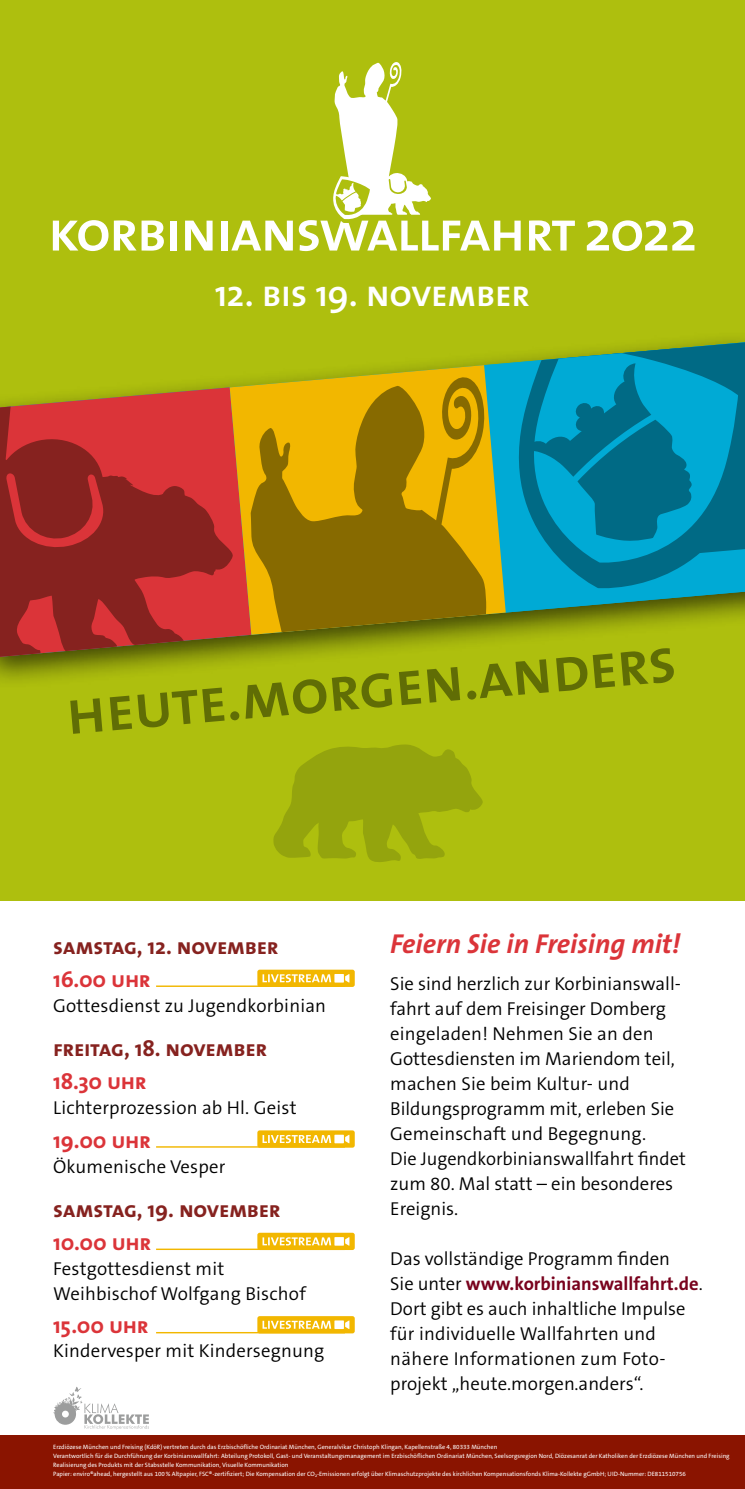
<style>
.page{position:relative;width:745px;height:1489px;background:#fff}
.page>*{position:absolute;margin:0;border:0;box-sizing:border-box;transform-origin:0 0}
.t1{font:63.75px "The Sans Semi Bold Caps";color:#606d05}
.t2{font:57.5px "The Sans Semi Bold Caps";letter-spacing:-.035em;color:#fff}
.t3{font:37.12px "The Sans Semi Bold Caps";letter-spacing:-.025em;color:#fff}
.t4{font:italic 700 27.5px "The Sans";color:#db3439}
.t5{font:22.5px "The Sans Bold Caps";letter-spacing:-.02em;color:#86221f}
.t6{font:700 22.5px "The Sans";letter-spacing:-.005em;color:#db3439}
.t7{font:300 18.75px/25px "The Sans B W4";color:#000}
.t8{font:700 18.75px "The Sans B W7";color:#79031e}
.t9{font:6.25px/8.8px "The Sans B W5 Plain";color:#fff}
.s1{font-family:"The Sans";font-weight:600}
.s2{font-family:"The Sans";font-weight:700}
.s3{font-family:"The Sans Bold Caps";font-weight:400}
.s4{font-family:"The Sans B W4";font-weight:300;color:#000}
</style>
<div class="page">
<div style="left:0;top:0;width:744px;height:900px;background:#aebf0e"></div>
<div style="left:0;top:330px;width:744px;height:360px;background:#000;opacity:.65"></div>
<svg style="left:0;top:342px;width:744px;height:314px"></svg>
<svg style="left:505px;top:597px;width:239px;height:15px;background:#3e8859"></svg>
<svg style="left:491px;top:342px;width:253px;height:255px;background:#0c97ad"></svg>
<svg style="left:510px;top:343px;width:227px;height:227px;background:#1093a2"></svg>
<svg style="left:525px;top:363px;width:166px;height:179px;background:#08a"></svg>
<svg style="left:0;top:387px;width:233px;height:269px;background:#ad3429"></svg>
<svg style="left:6px;top:473px;width:101px;height:78px;background:#982524"></svg>
<svg style="left:229px;top:365px;width:276px;height:269px"></svg>
<svg style="left:250px;top:376px;width:255px;height:258px;background:#ad8c07"></svg>
<div style="left:0;top:1435px;width:744px;height:53px;background:#8a1400"></div>
<div style="left:257px;top:969px;width:97px;height:17px;background:#f2b700;border-radius:2px"></div>
<svg style="left:262px;top:974px;width:69px;height:8px"></svg>
<svg style="left:345px;top:974px;width:4px;height:8px"></svg>
<div style="left:334px;top:973px;width:10px;height:9px;background:#fff"></div>
<hr style="left:156px;top:985px;width:189px;height:1px;background:#f2b700">
<div style="left:257px;top:1130px;width:97px;height:17px;background:#f2b700;border-radius:2px"></div>
<svg style="left:262px;top:1134px;width:69px;height:9px"></svg>
<svg style="left:345px;top:1134px;width:4px;height:9px"></svg>
<div style="left:334px;top:1134px;width:10px;height:9px;background:#fff"></div>
<hr style="left:156px;top:1146px;width:189px;height:1px;background:#f2b700">
<div style="left:257px;top:1232px;width:97px;height:17px;background:#f2b700;border-radius:2px"></div>
<svg style="left:262px;top:1237px;width:69px;height:8px"></svg>
<svg style="left:345px;top:1237px;width:4px;height:8px"></svg>
<div style="left:334px;top:1236px;width:10px;height:9px;background:#fff"></div>
<hr style="left:156px;top:1248px;width:189px;height:1px;background:#f2b700">
<div style="left:257px;top:1315px;width:97px;height:18px;background:linear-gradient(to right,#f2b600,#f2b906);border-radius:2px"></div>
<svg style="left:262px;top:1320px;width:69px;height:8px"></svg>
<svg style="left:345px;top:1320px;width:4px;height:8px"></svg>
<div style="left:334px;top:1320px;width:10px;height:8px;background:#fff"></div>
<hr style="left:156px;top:1331px;width:189px;height:2px;background:#f2b700">
<svg style="left:53px;top:1387px;width:96px;height:42px"></svg>
<svg style="left:273px;top:744px;width:210px;height:118px"></svg>
<svg style="left:333px;top:62px;width:98px;height:158px"></svg>
<h2 class="t2" style="left:48px;top:194px;width:650px">korbinianswallfahrt <span class="s1">2022</span></h2>
<h3 class="t3" style="left:215px;top:269px;width:316px"><span class="s1">12.</span> bis <span class="s1">19</span>. november</h3>
<h1 class="t1" style="left:62px;top:672px;width:614px;rotate:-5deg">heute.morgen.anders</h1>
<h3 class="t5" style="left:53px;top:931px;width:227px">samstag, <span class="s2">12</span>. november</h3>
<h3 class="t6" style="left:53px;top:964px;width:99px">16.00 <span class="s3">uhr</span></h3>
<h3 class="t7" style="left:53px;top:993px;width:274px">Gottesdienst zu Jugendkorbinian</h3>
<h3 class="t5" style="left:53px;top:1033px;width:215px">freitag, <span class="s2">18</span>. november</h3>
<h3 class="t6" style="left:53px;top:1067px;width:95px">18.30 <span class="s3">uhr</span></h3>
<h3 class="t7" style="left:53px;top:1095px;width:245px">Lichterprozession ab Hl. Geist</h3>
<h3 class="t6" style="left:53px;top:1125px;width:99px">19.00 <span class="s3">uhr</span></h3>
<h3 class="t7" style="left:53px;top:1153px;width:174px">Ökumenische Vesper</h3>
<h3 class="t5" style="left:53px;top:1194px;width:229px">samstag, <span class="s2">19</span>. november</h3>
<h3 class="t6" style="left:53px;top:1227px;width:99px">10.00 <span class="s3">uhr</span></h3>
<h3 class="t7" style="left:53px;top:1256px;width:254px">Festgottesdienst mit<br>Weihbischof Wolfgang Bischof</h3>
<h3 class="t6" style="left:53px;top:1311px;width:97px">15.00 <span class="s3">uhr</span></h3>
<h3 class="t7" style="left:53px;top:1338px;width:272px">Kindervesper mit Kindersegnung</h3>
<h3 class="t4" style="left:390px;top:925px;width:291px">Feiern Sie in Freising mit!</h3>
<p class="t7" style="left:390px;top:971px;width:297px">Sie sind herzlich zur Korbinianswall&shy;fahrt auf dem Freisinger Domberg eingeladen! Nehmen Sie an den<br>Gottesdiensten im Mariendom teil, machen Sie beim Kultur- und<br>Bildungsprogramm mit, erleben Sie<br>Gemeinschaft und Begegnung.<br>Die Jugendkorbinianswallfahrt findet zum 80. Mal statt – ein besonderes<br>Ereignis.</p>
<h3 class="t7" style="left:390px;top:1246px;width:281px">Das vollständige Programm finden</h3>
<h3 class="t8" style="left:390px;top:1271px;width:314px"><span class="s4">Sie unter</span> www.korbinianswallfahrt.de<span class="s4">.</span></h3>
<h3 class="t7" style="left:390px;top:1296px;width:296px">Dort gibt es auch inhaltliche Impulse für individuelle Wallfahrten und nähere Informationen zum Foto&shy;projekt „heute.morgen.anders“.</h3>
<p class="t9" style="left:53px;top:1442px;width:677px">Erzdiözese München und Freising (KdöR) vertreten durch das Erzbischöfliche Ordinariat München, Generalvikar Christoph Klingan, Kapellenstraße 4, 80333 München<br>Verantwortlich für die Durchführung der Korbinianswallfahrt: Abteilung Protokoll, Gast- und Veranstaltungsmanagement im Erzbischöflichen Ordinariat München, Seelsorgsregion Nord, Diözesanrat der Katholiken der Erzdiözese München und Freising Realisierung des Produkts mit der Stabsstelle Kommunikation, Visuelle Kommunikation<br>Papier: enviro®ahead, hergestellt aus 100% Altpapier, FSC®-zertifiziert; Die Kompensation der CO<sub>2</sub>-Emissionen erfolgt über Klimaschutzprojekte des kirchlichen Kompensationsfonds Klima-Kollekte gGmbH; UID-Nummer: DE811510756</p>
</div>
